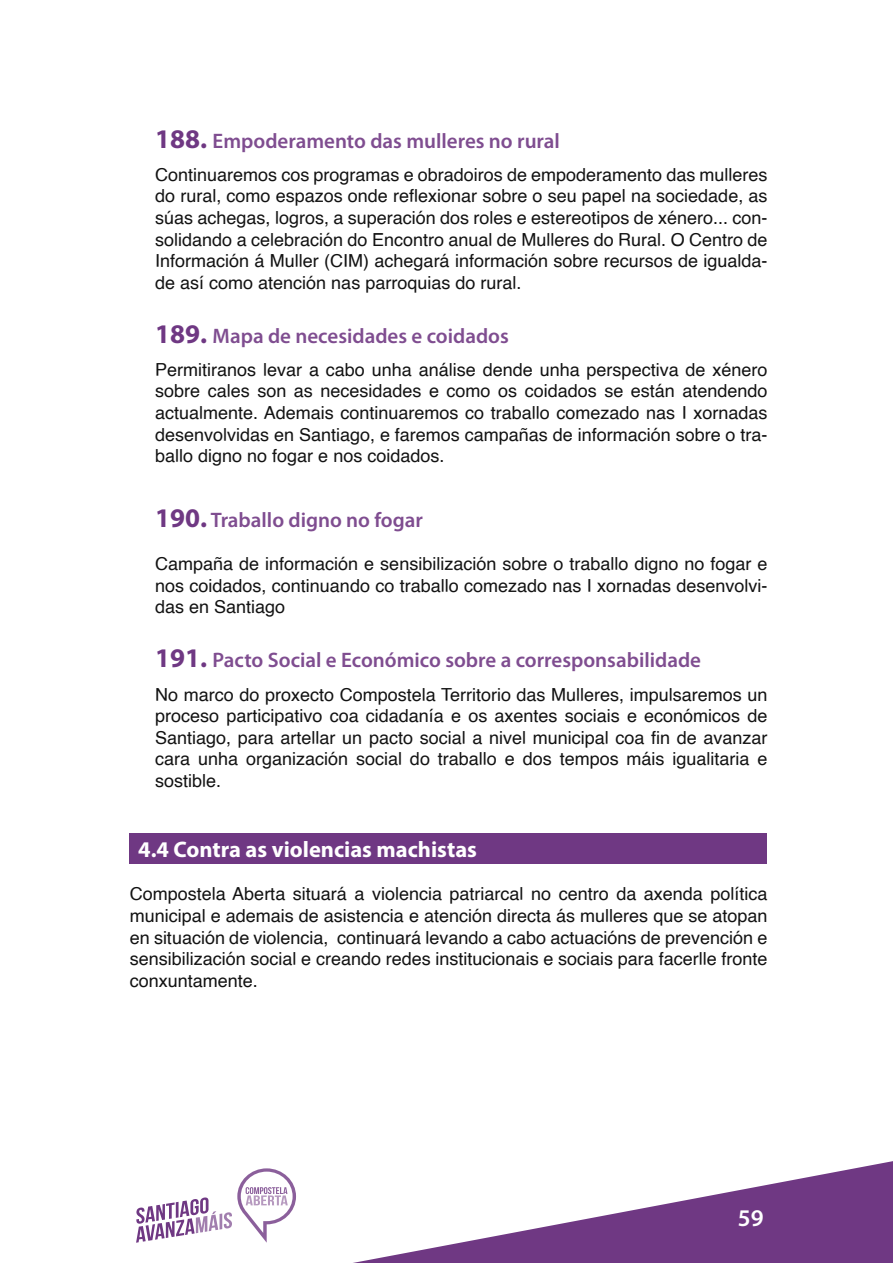
<style>
.page{position:relative;width:893px;height:1263px;background:#fff}
.page>*{position:absolute;margin:0;border:0;box-sizing:border-box;transform-origin:0 0}
.t1{font:600 24px "Myriad Pro";color:#fff}
.t2{font:700 22.5px "Myriad Pro";color:#fff}
.t3{font:600 21px "Myriad Pro";color:#7f4d90}
.t4{font:18px/21.6px "Helvetica";color:#121212;text-align:justify}
.s1{font-weight:700;font-size:27px;color:#6f3883}
</style>
<div class="page">
<svg style="left:353px;top:1161px;width:540px;height:102px"></svg>
<svg style="left:136px;top:1168px;width:160px;height:75px"></svg>
<div style="left:129px;top:833px;width:637px;height:31px;background:#6f3883"></div>
<p class="t3" style="left:155px;top:127px;width:406px"><span class="s1">188.</span> Empoderamento das mulleres no rural</p>
<p class="t4" style="left:155px;top:164px;width:614px">Continuaremos cos programas e obradoiros de empoderamento das mulleres do rural, como espazos onde reflexionar sobre o seu papel na sociedade, as súas achegas, logros, a superación dos roles e estereotipos de xénero... con&shy;solidando a celebración do Encontro anual de Mulleres do Rural. O Centro de Información á Muller (CIM) achegará información sobre recursos de igualda&shy;de así como atención nas parroquias do rural.</p>
<p class="t3" style="left:155px;top:322px;width:355px"><span class="s1">189.</span> Mapa de necesidades e coidados</p>
<p class="t4" style="left:155px;top:359px;width:614px">Permitiranos levar a cabo unha análise dende unha perspectiva de xénero sobre cales son as necesidades e como os coidados se están atendendo actualmente. Ademais continuaremos co traballo comezado nas I xornadas desenvolvidas en Santiago, e faremos campañas de información sobre o tra&shy;ballo digno no fogar e nos coidados.</p>
<p class="t3" style="left:155px;top:507px;width:269px"><span class="s1">190.</span> Traballo digno no fogar</p>
<p class="t4" style="left:155px;top:554px;width:614px">Campaña de información e sensibilización sobre o traballo digno no fogar e nos coidados, continuando co traballo comezado nas I xornadas desenvolvi&shy;das en Santiago</p>
<p class="t3" style="left:155px;top:647px;width:547px"><span class="s1">191.</span> Pacto Social e Económico sobre a corresponsabilidade</p>
<p class="t4" style="left:155px;top:684px;width:614px">No marco do proxecto Compostela Territorio das Mulleres, impulsaremos un proceso participativo coa cidadanía e os axentes sociais e económicos de Santiago, para artellar un pacto social a nivel municipal coa fin de avanzar cara unha organización social do traballo e dos tempos máis igualitaria e sostible.</p>
<p class="t2" style="left:138px;top:835px;width:340px">4.4 Contra as violencias machistas</p>
<p class="t4" style="left:130px;top:884px;width:639px">Compostela Aberta situará a violencia patriarcal no centro da axenda política municipal e ademais de asistencia e atención directa ás mulleres que se atopan en situación de violencia, continuará levando a cabo actuacións de prevención e sensibilización social e creando redes institucionais e sociais para facerlle fronte conxuntamente.</p>
<h1 class="t1" style="left:738px;top:1202px;width:27px">59</h1>
</div>
